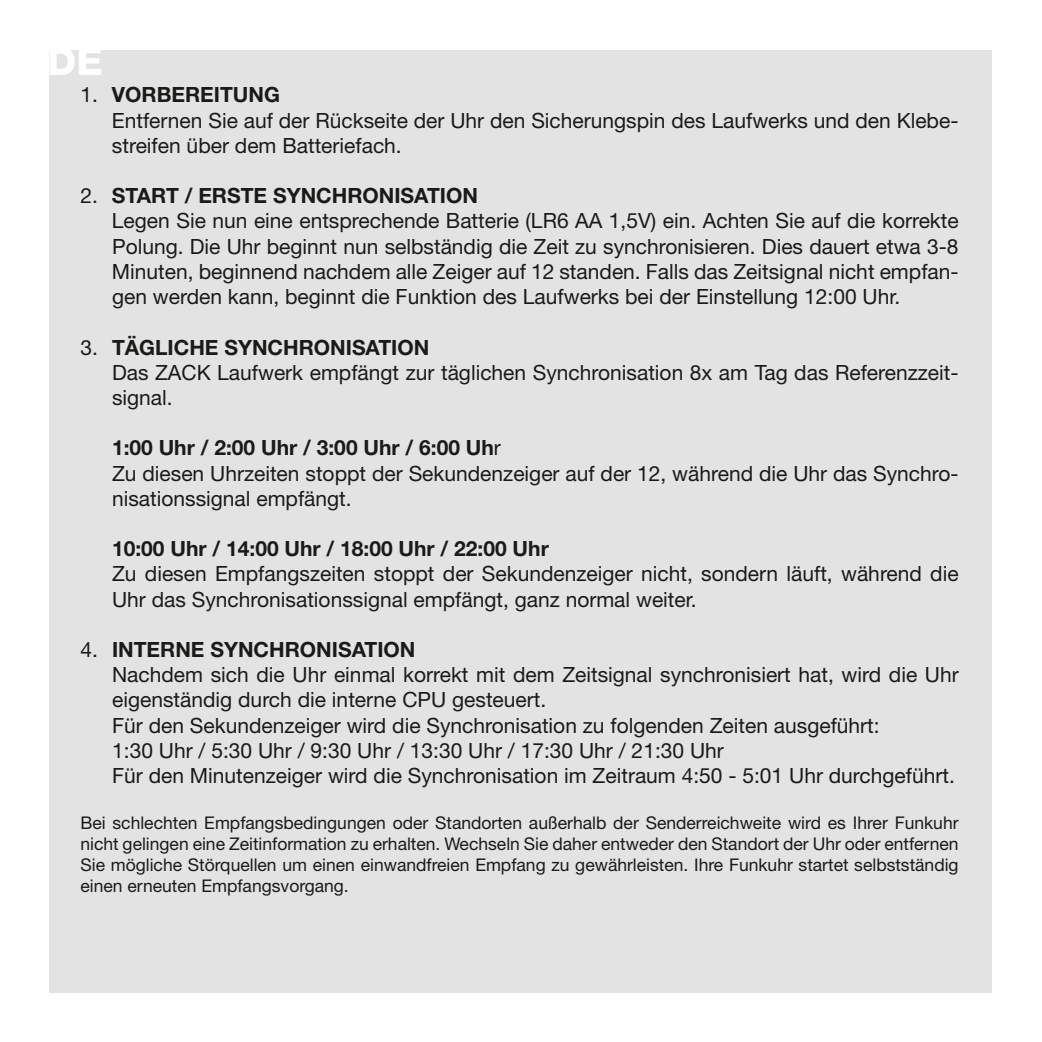
<style>
.page{position:relative;width:1042px;height:1042px;background:#fff}
.page>*{position:absolute;margin:0;border:0;box-sizing:border-box;transform-origin:0 0}
.t1{font:800 38.5px "Helvetica Neue";color:#fff}
.t2{font:21px/25.2px "Helvetica Neue";color:#1a1a18}
.t3{font:700 21px "Helvetica Neue";color:#1a1a18}
.t4{font:17.5px/21px "Helvetica Neue";color:#1a1a18;text-align:justify}
.s1{font-weight:700}
</style>
<div class="page">
<div style="left:50px;top:50px;width:942px;height:942px;background:#e3e3e3"></div>
<h1 class="t1" style="left:47px;top:38px;width:57px">DE</h1>
<p class="t2" style="left:112px;top:82px;width:848px;text-indent:-32px">1. <span class="s1">VORBEREITUNG<br></span>Entfernen Sie auf der Rückseite der Uhr den Sicherungspin des Laufwerks und den Klebe&shy;streifen über dem Batteriefach.</p>
<p class="t2" style="left:112px;top:183px;width:848px;text-indent:-32px">2. <span class="s1">START / ERSTE SYNCHRONISATION<br></span>Legen Sie nun eine entsprechende Batterie (LR6 AA 1,5V) ein. Achten Sie auf die korrekte Polung. Die Uhr beginnt nun selbständig die Zeit zu synchronisieren. Dies dauert etwa 3-8<br>Minuten, beginnend nachdem alle Zeiger auf 12 standen. Falls das Zeitsignal nicht empfan&shy;gen werden kann, beginnt die Funktion des Laufwerks bei der Einstellung 12:00 Uhr.</p>
<p class="t2" style="left:112px;top:334px;width:848px;text-indent:-32px">3. <span class="s1">TÄGLICHE SYNCHRONISATION<br></span>Das ZACK Laufwerk empfängt zur täglichen Synchronisation 8x am Tag das Referenzzeit&shy;signal.</p>
<p class="t2" style="left:112px;top:435px;width:848px"><span class="s1">1:00 Uhr / 2:00 Uhr / 3:00 Uhr / 6:00 Uh</span>r<br>Zu diesen Uhrzeiten stoppt der Sekundenzeiger auf der 12, während die Uhr das Synchro&shy;nisationssignal empfängt.</p>
<p class="t3" style="left:112px;top:536px;width:438px">10:00 Uhr / 14:00 Uhr / 18:00 Uhr / 22:00 Uhr</p>
<p class="t2" style="left:112px;top:561px;width:848px">Zu diesen Empfangszeiten stoppt der Sekundenzeiger nicht, sondern läuft, während die<br>Uhr das Synchronisationssignal empfängt, ganz normal weiter.</p>
<p class="t2" style="left:112px;top:636px;width:848px;text-indent:-32px">4. <span class="s1">INTERNE SYNCHRONISATION<br></span>Nachdem sich die Uhr einmal korrekt mit dem Zeitsignal synchronisiert hat, wird die Uhr eigenständig durch die interne CPU gesteuert.<br>Für den Sekundenzeiger wird die Synchronisation zu folgenden Zeiten ausgeführt:<br>1:30 Uhr / 5:30 Uhr / 9:30 Uhr / 13:30 Uhr / 17:30 Uhr / 21:30 Uhr<br>Für den Minutenzeiger wird die Synchronisation im Zeitraum 4:50 - 5:01 Uhr durchgeführt.</p>
<p class="t4" style="left:80px;top:812px;width:880px">Bei schlechten Empfangsbedingungen oder Standorten außerhalb der Senderreichweite wird es Ihrer Funkuhr nicht gelingen eine Zeitinformation zu erhalten. Wechseln Sie daher entweder den Standort der Uhr oder entfernen Sie mögliche Störquellen um einen einwandfreien Empfang zu gewährleisten. Ihre Funkuhr startet selbstständig einen erneuten Empfangsvorgang.</p>
</div>
